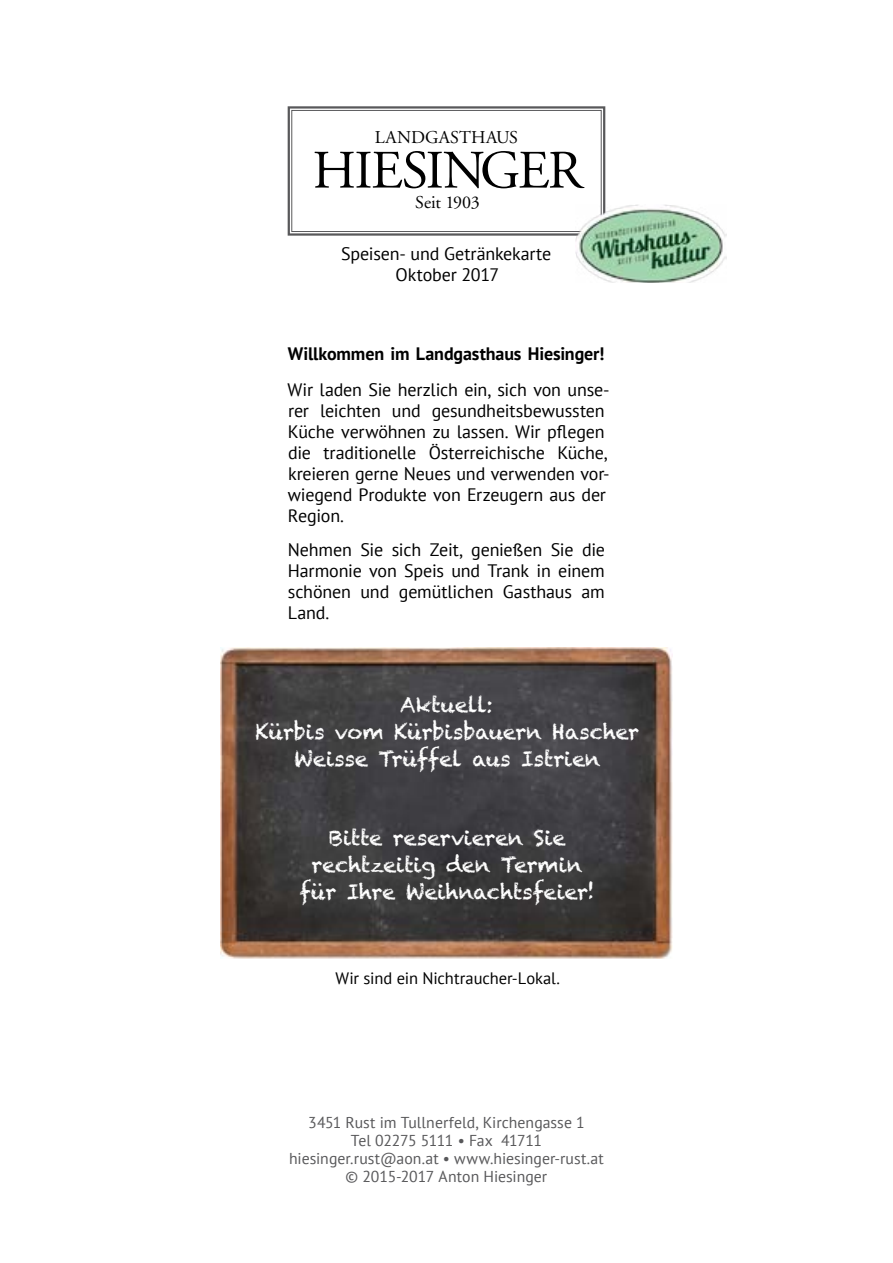
<style>
.page{position:relative;width:893px;height:1263px;background:#fff}
.page>*{position:absolute;margin:0;border:0;box-sizing:border-box;transform-origin:0 0}
.t1{font:54px "Adobe Garamond";letter-spacing:-.03em;color:#000}
.t2{font:21px/27px "Chalkduster";letter-spacing:-.005em;color:#fff;text-align:center}
.t3{font:18px/21px "PT Sans";letter-spacing:-.01em;color:#000}
.t4{font:700 18px "PT Sans";letter-spacing:-.005em;color:#000}
.t5{font:18px "Adobe Garamond";color:#000}
.t6{font:16.5px "PT Sans";letter-spacing:-.005em;color:#000}
.t7{font:15.75px/18px "PT Sans";color:#58585a;text-align:center}
</style>
<div class="page">
<svg style="left:287px;top:106px;width:319px;height:130px"></svg>
<div style="left:291px;top:110px;width:311px;height:122px;border:1px solid #58585a"></div>
<img style="left:575px;top:205px;width:151px;height:77px">
<img style="left:220px;top:647px;width:453px;height:311px">
<p class="t5" style="left:375px;top:128px;width:145px">LANDGASTHAUS</p>
<h1 class="t1" style="left:312px;top:142px;width:272px">HIESINGER</h1>
<p class="t5" style="left:415px;top:193px;width:66px">Seit 1903</p>
<p class="t3" style="left:341px;top:243px;width:211px;text-align:center">Speisen- und Getränkekarte<br>Oktober 2017</p>
<p class="t4" style="left:288px;top:342px;width:318px">Willkommen im Landgasthaus Hiesinger!</p>
<p class="t3" style="left:288px;top:379px;width:324px">Wir laden Sie herzlich ein, sich von unse&shy;rer leichten und gesundheitsbewussten Küche verwöhnen zu lassen. Wir pflegen die traditionelle Österreichische Küche, kreieren gerne Neues und verwenden vor&shy;wiegend Produkte von Erzeugern aus der Region.</p>
<p class="t3" style="left:288px;top:539px;width:319px;text-align:justify">Nehmen Sie sich Zeit, genießen Sie die Harmonie von Speis und Trank in einem schönen und gemütlichen Gasthaus am Land.</p>
<p class="t2" style="left:255px;top:691px;width:385px">Aktuell:<br>Kürbis vom Kürbisbauern Hascher<br>Weisse Trüffel aus Istrien</p>
<p class="t2" style="left:300px;top:824px;width:297px">Bitte reservieren Sie rechtzeitig den Termin für Ihre Weihnachtsfeier!</p>
<p class="t6" style="left:336px;top:968px;width:226px">Wir sind ein Nichtraucher-Lokal.</p>
<p class="t7" style="left:289px;top:1113px;width:316px">3451 Rust im Tullnerfeld, Kirchengasse 1<br>Tel 02275 5111 • Fax 41711 hiesinger.rust@aon.at • www.hiesinger-rust.at © 2015-2017 Anton Hiesinger</p>
</div>
